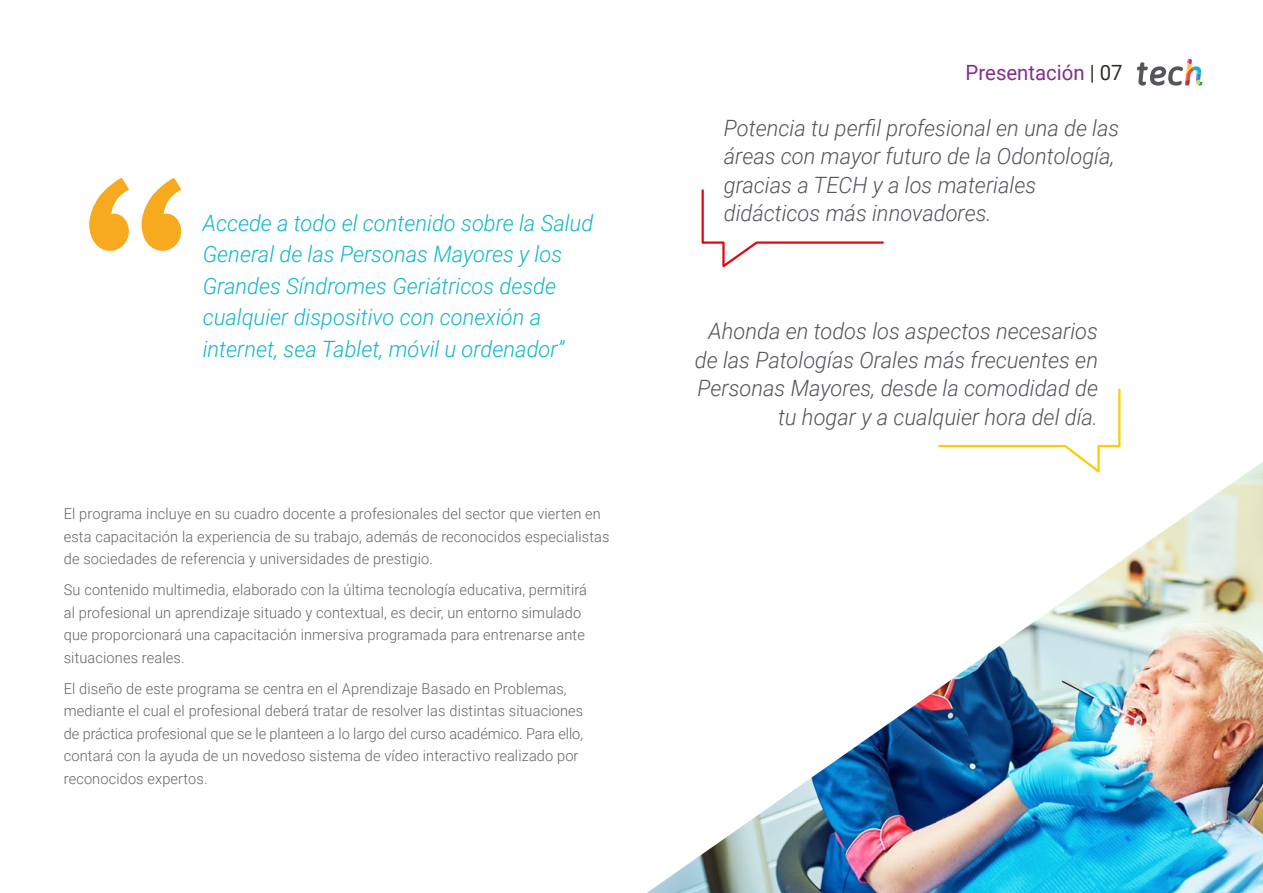
<style>
.page{position:relative;width:1263px;height:893px;background:#fff}
.page>*{position:absolute;margin:0;border:0;box-sizing:border-box;transform-origin:0 0}
.t1{font:italic 300 22.5px/28.5px "Roboto";color:#52555b;text-align:right}
.t2{font:italic 300 22.5px/31.5px "Roboto";color:#0fb6cf}
.t3{font:21px "Roboto";color:#813089}
.t4{font:300 15px/22.5px "Roboto";letter-spacing:.01em;color:#61646a}
.s1{color:#312e20}
</style>
<div class="page">
<svg style="left:89px;top:178px;width:92px;height:73px"></svg>
<svg style="left:938px;top:388px;width:183px;height:73px"></svg>
<svg style="left:701px;top:189px;width:183px;height:79px"></svg>
<img style="left:647px;top:461px;width:616px;height:432px">
<svg style="left:1137px;top:59px;width:65px;height:27px"></svg>
<h1 class="t2" style="left:203px;top:206px;width:392px">Accede a todo el contenido sobre la Salud General de las Personas Mayores y los Grandes Síndromes Geriátricos desde cualquier dispositivo con conexión a internet, sea Tablet, móvil u ordenador”</h1>
<p class="t4" style="left:64px;top:502px;width:547px">El programa incluye en su cuadro docente a profesionales del sector que vierten en esta capacitación la experiencia de su trabajo, además de reconocidos especialistas de sociedades de referencia y universidades de prestigio.</p>
<p class="t4" style="left:64px;top:578px;width:525px">Su contenido multimedia, elaborado con la última tecnología educativa, permitirá al profesional un aprendizaje situado y contextual, es decir, un entorno simulado que proporcionará una capacitación inmersiva programada para entrenarse ante situaciones reales.</p>
<p class="t4" style="left:64px;top:677px;width:521px">El diseño de este programa se centra en el Aprendizaje Basado en Problemas, mediante el cual el profesional deberá tratar de resolver las distintas situaciones de práctica profesional que se le planteen a lo largo del curso académico. Para ello, contará con la ayuda de un novedoso sistema de vídeo interactivo realizado por reconocidos expertos.</p>
<h2 class="t3" style="left:966px;top:57px;width:159px">Presentación <span class="s1">| 07</span></h2>
<h1 class="t1" style="left:724px;top:113px;width:397px;text-align:left">Potencia tu perfil profesional en una de las áreas con mayor futuro de la Odontología, gracias a TECH y a los materiales didácticos más innovadores.</h1>
<h1 class="t1" style="left:695px;top:316px;width:405px">Ahonda en todos los aspectos necesarios de las Patologías Orales más frecuentes en Personas Mayores, desde la comodidad de tu hogar y a cualquier hora del día.</h1>
</div>
